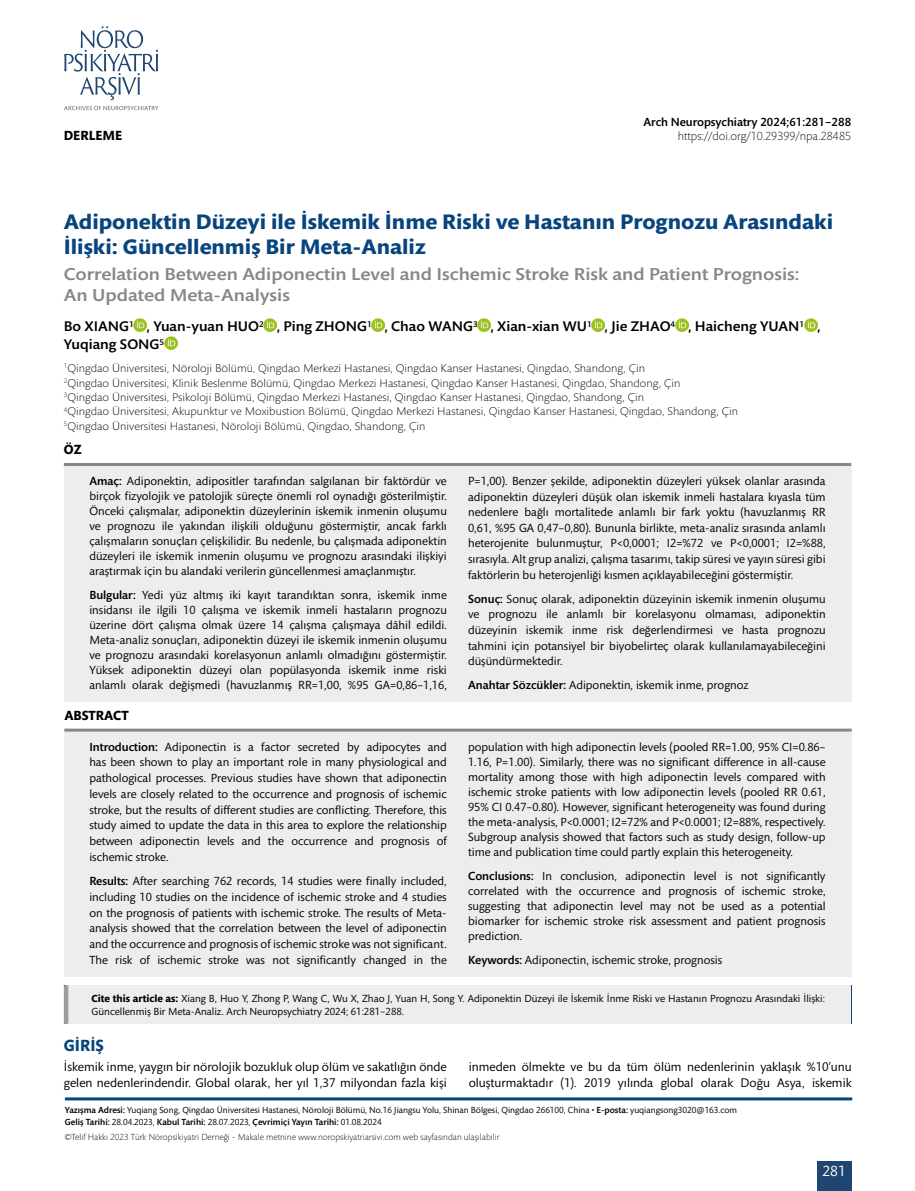
<style>
.page{position:relative;width:915px;height:1191px;background:#fff}
.page>*{position:absolute;margin:0;border:0;box-sizing:border-box;transform-origin:0 0}
.t1{font:700 21.3px/25.5px "Mundo Sans Std";color:#08447e;scale:1.05 1}
.t2{font:500 17.55px/21px "Mundo Sans Std";color:#878787;scale:1.11 1}
.t3{font:700 16.5px "Mundo Sans Std";color:#08447e}
.t4{font:15px "Mundo Sans Std";color:#fff}
.t5{font:500 14.25px/18px "Mundo Sans Std";color:#000;scale:1.05 1}
.t6{font:700 13.5px "Mundo Sans Std";color:#000}
.t7{font:12.75px/16.5px "Mundo Sans Std";color:#000}
.t8{font:12px/15px "Mundo Sans Std";color:#000;text-align:justify}
.t9{font:300 12px "Mundo Sans Std";color:#000}
.t10{font:500 12px "Mundo Sans Std";color:#000}
.t11{font:300 11.4px/14.4px "Mundo Sans Std";color:#000;scale:1.05 1}
.t12{font:10.5px/13.5px "Mundo Sans Std";color:#000}
.t13{font:9px/12px "Mundo Sans Std";color:#000}
.t14{font:300 9px "Mundo Sans Std";color:#000}
.s1{font-weight:500}
.s2{font-weight:700}
</style>
<div class="page">
<div style="left:816px;top:1161px;width:34px;height:30px;background:#1e4671"></div>
<svg style="left:64px;top:26px;width:94px;height:74px"></svg>
<svg style="left:64px;top:106px;width:94px;height:4px"></svg>
<svg style="left:134px;top:318px;width:13px;height:13px"></svg>
<svg style="left:264px;top:318px;width:12px;height:13px"></svg>
<svg style="left:371px;top:318px;width:13px;height:13px"></svg>
<svg style="left:477px;top:318px;width:13px;height:13px"></svg>
<svg style="left:591px;top:318px;width:13px;height:13px"></svg>
<svg style="left:675px;top:318px;width:13px;height:13px"></svg>
<svg style="left:804px;top:318px;width:12px;height:13px"></svg>
<svg style="left:164px;top:336px;width:13px;height:13px"></svg>
<div style="left:66px;top:985px;width:784px;height:38px;background:#ededed"></div>
<hr style="left:64px;top:985px;width:4px;height:38px;background:#9d9d9c">
<hr style="left:65px;top:1097px;width:786px;height:3px;background:#08447e">
<div style="left:64px;top:463px;width:786px;height:239px;background:#ededed"></div>
<hr style="left:64px;top:463px;width:786px;height:3px;background:#878787">
<div style="left:64px;top:729px;width:786px;height:247px;background:#ededed"></div>
<hr style="left:64px;top:728px;width:787px;height:3px;background:#878787">
<p class="t6" style="left:64px;top:128px;width:60px">DERLEME</p>
<p class="t10" style="left:643px;top:115px;width:209px">Arch Neuropsychiatry 2024;61:281−288</p>
<p class="t9" style="left:677px;top:129px;width:175px">https://doi.org/10.29399/npa.28485</p>
<h1 class="t1" style="left:64px;top:209px;width:734px">Adiponektin Düzeyi ile İskemik İnme Riski ve Hastanın Prognozu Arasındaki<br>İlişki: Güncellenmiş Bir Meta-Analiz</h1>
<h2 class="t2" style="left:64px;top:263px;width:663px">Correlation Between Adiponectin Level and Ischemic Stroke Risk and Patient Prognosis:<br>An Updated Meta-Analysis</h2>
<p class="t5" style="left:64px;top:318px;width:721px">Bo XIANG<sup>1</sup> , Yuan-yuan HUO<sup>2</sup> , Ping ZHONG<sup>1</sup> , Chao WANG<sup>3</sup> , Xian-xian WU<sup>1</sup> , Jie ZHAO<sup>4</sup> , Haicheng YUAN<sup>1</sup> ,<br>Yuqiang SONG<sup>5</sup></p>
<p class="t11" style="left:64px;top:361px;width:643px"><sup>1</sup>Qingdao Üniversitesi, Nöroloji Bölümü, Qingdao Merkezi Hastanesi, Qingdao Kanser Hastanesi, Qingdao, Shandong, Çin<br><sup>2</sup>Qingdao Üniversitesi, Klinik Beslenme Bölümü, Qingdao Merkezi Hastanesi, Qingdao Kanser Hastanesi, Qingdao, Shandong, Çin<br><sup>3</sup>Qingdao Üniversitesi, Psikoloji Bölümü, Qingdao Merkezi Hastanesi, Qingdao Kanser Hastanesi, Qingdao, Shandong, Çin<br><sup>4</sup>Qingdao Üniversitesi, Akupunktur ve Moxibustion Bölümü, Qingdao Merkezi Hastanesi, Qingdao Kanser Hastanesi, Qingdao, Shandong, Çin <sup>5</sup>Qingdao Üniversitesi Hastanesi, Nöroloji Bölümü, Qingdao, Shandong, Çin</p>
<p class="t6" style="left:64px;top:442px;width:19px">ÖZ</p>
<p class="t8" style="left:89px;top:474px;width:359px"><span class="s1">Amaç:</span> Adiponektin, adipositler tarafından salgılanan bir faktördür ve birçok fizyolojik ve patolojik süreçte önemli rol oynadığı gösterilmiştir.<br>Önceki çalışmalar, adiponektin düzeylerinin iskemik inmenin oluşumu ve prognozu ile yakından ilişkili olduğunu göstermiştir, ancak farklı çalışmaların sonuçları çelişkilidir. Bu nedenle, bu çalışmada adiponektin düzeyleri ile iskemik inmenin oluşumu ve prognozu arasındaki ilişkiyi araştırmak için bu alandaki verilerin güncellenmesi amaçlanmıştır.</p>
<p class="t8" style="left:89px;top:588px;width:359px"><span class="s1">Bulgular:</span> Yedi yüz altmış iki kayıt tarandıktan sonra, iskemik inme insidansı ile ilgili 10 çalışma ve iskemik inmeli hastaların prognozu üzerine dört çalışma olmak üzere 14 çalışma çalışmaya dâhil edildi.<br>Meta-analiz sonuçları, adiponektin düzeyi ile iskemik inmenin oluşumu ve prognozu arasındaki korelasyonun anlamlı olmadığını göstermiştir.<br>Yüksek adiponektin düzeyi olan popülasyonda iskemik inme riski anlamlı olarak değişmedi (havuzlanmış RR=1,00, %95 GA=0,86–1,16,</p>
<p class="t6" style="left:64px;top:708px;width:66px">ABSTRACT</p>
<p class="t8" style="left:89px;top:739px;width:359px;line-height:15.8px"><span class="s1">Introduction:</span> Adiponectin is a factor secreted by adipocytes and has been shown to play an important role in many physiological and pathological processes. Previous studies have shown that adiponectin levels are closely related to the occurrence and prognosis of ischemic stroke, but the results of different studies are conflicting. Therefore, this study aimed to update the data in this area to explore the relationship between adiponectin levels and the occurrence and prognosis of ischemic stroke.</p>
<p class="t8" style="left:89px;top:873px;width:359px;line-height:15.8px"><span class="s1">Results:</span> After searching 762 records, 14 studies were finally included, including 10 studies on the incidence of ischemic stroke and 4 studies on the prognosis of patients with ischemic stroke. The results of Meta&shy;analysis showed that the correlation between the level of adiponectin and the occurrence and prognosis of ischemic stroke was not significant.<br>The risk of ischemic stroke was not significantly changed in the</p>
<p class="t8" style="left:468px;top:473px;width:359px;line-height:15.6px">P=1,00). Benzer şekilde, adiponektin düzeyleri yüksek olanlar arasında adiponektin düzeyleri düşük olan iskemik inmeli hastalara kıyasla tüm nedenlere bağlı mortalitede anlamlı bir fark yoktu (havuzlanmış RR 0,61, %95 GA 0,47–0,80). Bununla birlikte, meta-analiz sırasında anlamlı heterojenite bulunmuştur, P&lt;0,0001; I2=%72 ve P&lt;0,0001; I2=%88, sırasıyla. Alt grup analizi, çalışma tasarımı, takip süresi ve yayın süresi gibi faktörlerin bu heterojenliği kısmen açıklayabileceğini göstermiştir.</p>
<p class="t8" style="left:468px;top:591px;width:359px;line-height:15.6px"><span class="s1">Sonuç:</span> Sonuç olarak, adiponektin düzeyinin iskemik inmenin oluşumu ve prognozu ile anlamlı bir korelasyonu olmaması, adiponektin düzeyinin iskemik inme risk değerlendirmesi ve hasta prognozu tahmini için potansiyel bir biyobelirteç olarak kullanılamayabileceğini düşündürmektedir.</p>
<p class="t8" style="left:468px;top:678px;width:282px"><span class="s1">Anahtar Sözcükler:</span> Adiponektin, iskemik inme, prognoz</p>
<p class="t8" style="left:468px;top:739px;width:359px">population with high adiponectin levels (pooled RR=1.00, 95% CI=0.86– 1.16, P=1.00). Similarly, there was no significant difference in all-cause mortality among those with high adiponectin levels compared with ischemic stroke patients with low adiponectin levels (pooled RR 0.61, 95% CI 0.47–0.80). However, significant heterogeneity was found during the meta-analysis, P&lt;0.0001; I2=72% and P&lt;0.0001; I2=88%, respectively.<br>Subgroup analysis showed that factors such as study design, follow-up time and publication time could partly explain this heterogeneity.</p>
<p class="t8" style="left:468px;top:868px;width:359px"><span class="s1">Conclusions:</span> In conclusion, adiponectin level is not significantly correlated with the occurrence and prognosis of ischemic stroke, suggesting that adiponectin level may not be used as a potential biomarker for ischemic stroke risk assessment and patient prognosis prediction.</p>
<p class="t8" style="left:468px;top:952px;width:255px"><span class="s1">Keywords:</span> Adiponectin, ischemic stroke, prognosis</p>
<p class="t12" style="left:92px;top:991px;width:734px"><span class="s2">Cite this article as:</span> Xiang B, Huo Y, Zhong P, Wang C, Wu X, Zhao J, Yuan H, Song Y. Adiponektin Düzeyi ile İskemik İnme Riski ve Hastanın Prognozu Arasındaki İlişki:<br>Güncellenmiş Bir Meta-Analiz. Arch Neuropsychiatry 2024; 61:281−288.</p>
<h3 class="t3" style="left:64px;top:1036px;width:42px">GİRİŞ</h3>
<p class="t7" style="left:64px;top:1058px;width:384px">İskemik inme, yaygın bir nörolojik bozukluk olup ölüm ve sakatlığın önde gelen nedenlerindendir. Global olarak, her yıl 1,37 milyondan fazla kişi</p>
<p class="t7" style="left:468px;top:1058px;width:384px">inmeden ölmekte ve bu da tüm ölüm nedenlerinin yaklaşık %10’unu oluşturmaktadır (1). 2019 yılında global olarak Doğu Asya, iskemik</p>
<p class="t13" style="left:65px;top:1104px;width:673px"><span class="s1">Yazışma Adresi:</span> Yuqiang Song, Qingdao Üniversitesi Hastanesi, Nöroloji Bölümü, No.16 Jiangsu Yolu, Shinan Bölgesi, Qingdao 266100, China • <span class="s1">E-posta:</span> yuqiangsong3020@163.com<br><span class="s1">Geliş Tarihi:</span> 28.04.2023, <span class="s1">Kabul Tarihi:</span> 28.07.2023, <span class="s1">Çevrimiçi Yayın Tarihi:</span> 01.08.2024</p>
<p class="t14" style="left:65px;top:1132px;width:436px">©Telif Hakkı 2023 Türk Nöropsikiyatri Derneği - Makale metnine www.noropskiyatriarsivi.com web sayfasından ulaşılabilir</p>
<p class="t4" style="left:822px;top:1162px;width:25px">281</p>
</div>
